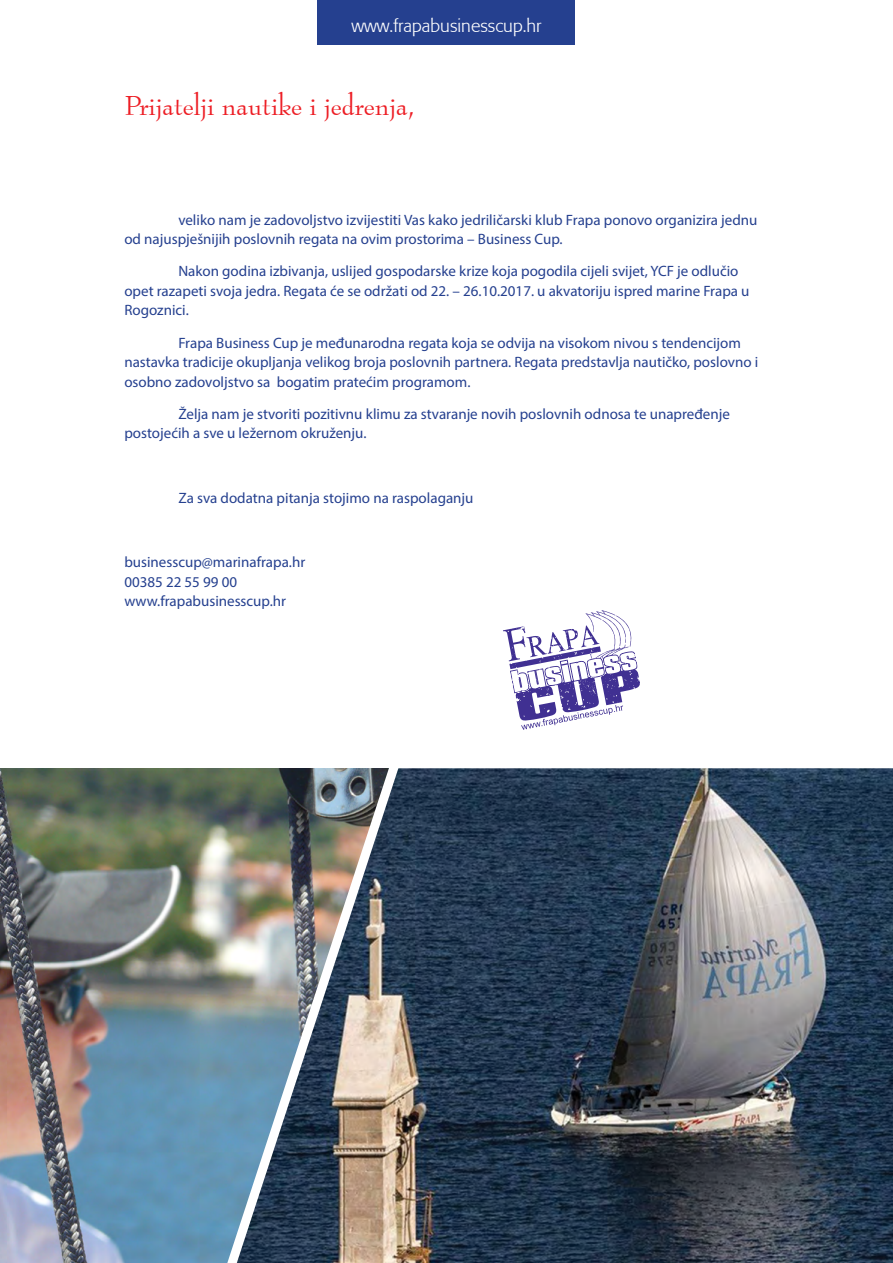
<style>
.page{position:relative;width:893px;height:1263px;background:#fff}
.page>*{position:absolute;margin:0;border:0;box-sizing:border-box;transform-origin:0 0}
.t1{font:27px "Bernhard Modern BT";color:#ed1d24}
.t2{font:18px "Formata";color:#fff}
.t3{font:15px/19.5px "Myriad Pro";color:#25408f}
</style>
<div class="page">
<img style="left:0;top:768px;width:215px;height:495px">
<img style="left:411px;top:768px;width:482px;height:495px">
<img style="left:215px;top:768px;width:196px;height:495px">
<div style="left:318px;top:0;width:257px;height:45px;background:#25408f"></div>
<svg style="left:503px;top:610px;width:137px;height:120px"></svg>
<p class="t2" style="left:351px;top:15px;width:192px">www.frapabusinesscup.hr</p>
<h1 class="t1" style="left:124px;top:88px;width:292px">Prijatelji nautike i jedrenja,</h1>
<p class="t3" style="left:124px;top:210px;width:635px;text-indent:54px">veliko nam je zadovoljstvo izvijestiti Vas kako jedriličarski klub Frapa ponovo organizira jednu od najuspješnijih poslovnih regata na ovim prostorima – Business Cup.</p>
<p class="t3" style="left:124px;top:261px;width:627px;text-indent:54px">Nakon godina izbivanja, uslijed gospodarske krize koja pogodila cijeli svijet, YCF je odlučio opet razapeti svoja jedra. Regata će se održati od 22. – 26.10.2017. u akvatoriju ispred marine Frapa u<br>Rogoznici.</p>
<p class="t3" style="left:124px;top:333px;width:635px;text-indent:54px">Frapa Business Cup je međunarodna regata koja se odvija na visokom nivou s tendencijom nastavka tradicije okupljanja velikog broja poslovnih partnera. Regata predstavlja nautičko, poslovno i osobno zadovoljstvo sa bogatim pratećim programom.</p>
<p class="t3" style="left:124px;top:404px;width:607px;text-indent:54px">Želja nam je stvoriti pozitivnu klimu za stvaranje novih poslovnih odnosa te unapređenje postojećih a sve u ležernom okruženju.</p>
<p class="t3" style="left:178px;top:488px;width:297px">Za sva dodatna pitanja stojimo na raspolaganju</p>
<p class="t3" style="left:124px;top:552px;width:182px">businesscup@marinafrapa.hr<br>00385 22 55 99 00 www.frapabusinesscup.hr</p>
</div>
